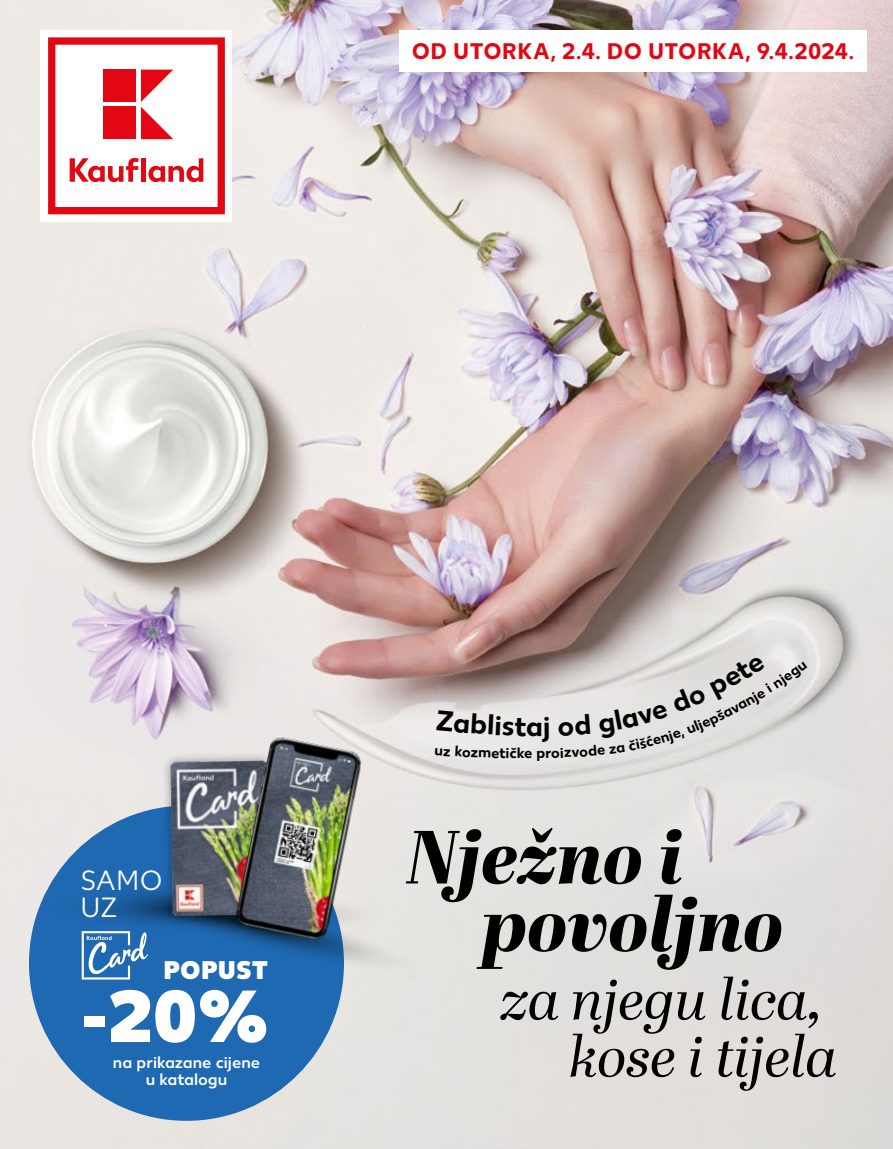
<style>
.page{position:relative;width:893px;height:1149px;background:#fff}
.page>*{position:absolute;margin:0;border:0;box-sizing:border-box;transform-origin:0 0}
.t1{font:italic 800 75px/67.5px "Abril Display";color:#000}
.t2{font:800 73.5px "Kaufland";color:#fff}
.t3{font:italic 57px/57px "Abril Display";color:#000;text-align:right}
.t4{font:700 28.5px "Kaufland";color:#000}
.t5{font:27.75px/27.8px "Kaufland";letter-spacing:.005em;color:#fff}
.t6{font:800 25.5px "Kaufland";letter-spacing:-.005em;color:#fff}
.t7{font:700 22.5px "Kaufland";letter-spacing:.01em;color:#e30613}
.t8{font:500 16.65px/16.6px "Kaufland";color:#fff;text-align:center}
.t9{font:700 15px "Kaufland";color:#000}
</style>
<div class="page">
<img style="left:0;top:0;width:893px;height:1148px">
<div style="left:41px;top:30px;width:191px;height:191px;background:#fff"></div>
<svg style="left:48px;top:37px;width:177px;height:177px"></svg>
<div style="left:399px;top:30px;width:468px;height:41px;background:#fff"></div>
<div style="left:29px;top:805px;width:315px;height:315px;background:#1f69b2;border-radius:50%"></div>
<img style="left:79px;top:670px;width:381px;height:329px">
<svg style="left:35px;top:875px;width:395px;height:104px"></svg>
<div style="left:437px;top:710px;width:89px;height:25px;background:#ebe9e8"></div>
<svg style="left:435px;top:745px;width:74px;height:13px"></svg>
<svg style="left:537px;top:655px;width:270px;height:105px;background:#dedbd9"></svg>
<p class="t7" style="left:412px;top:37px;width:444px">OD UTORKA, 2.4. DO UTORKA, 9.4.2024.</p>
<p class="t5" style="left:80px;top:866px;width:84px">SAMO<br>UZ</p>
<p class="t6" style="left:163px;top:953px;width:107px">POPUST</p>
<h2 class="t2" style="left:80px;top:970px;width:190px">-20%</h2>
<p class="t8" style="left:113px;top:1054px;width:149px">na prikazane cijene u katalogu</p>
<p class="t4" style="left:526px;top:708px;width:19px">a</p>
<p class="t9" style="left:509px;top:743px;width:25px">čke</p>
<h1 class="t1" style="left:481px;top:827px;width:303px;text-indent:-75px">Nježno i povoljno</h1>
<h3 class="t3" style="left:501px;top:973px;width:339px">za njegu lica, kose i tijela</h3>
</div>
